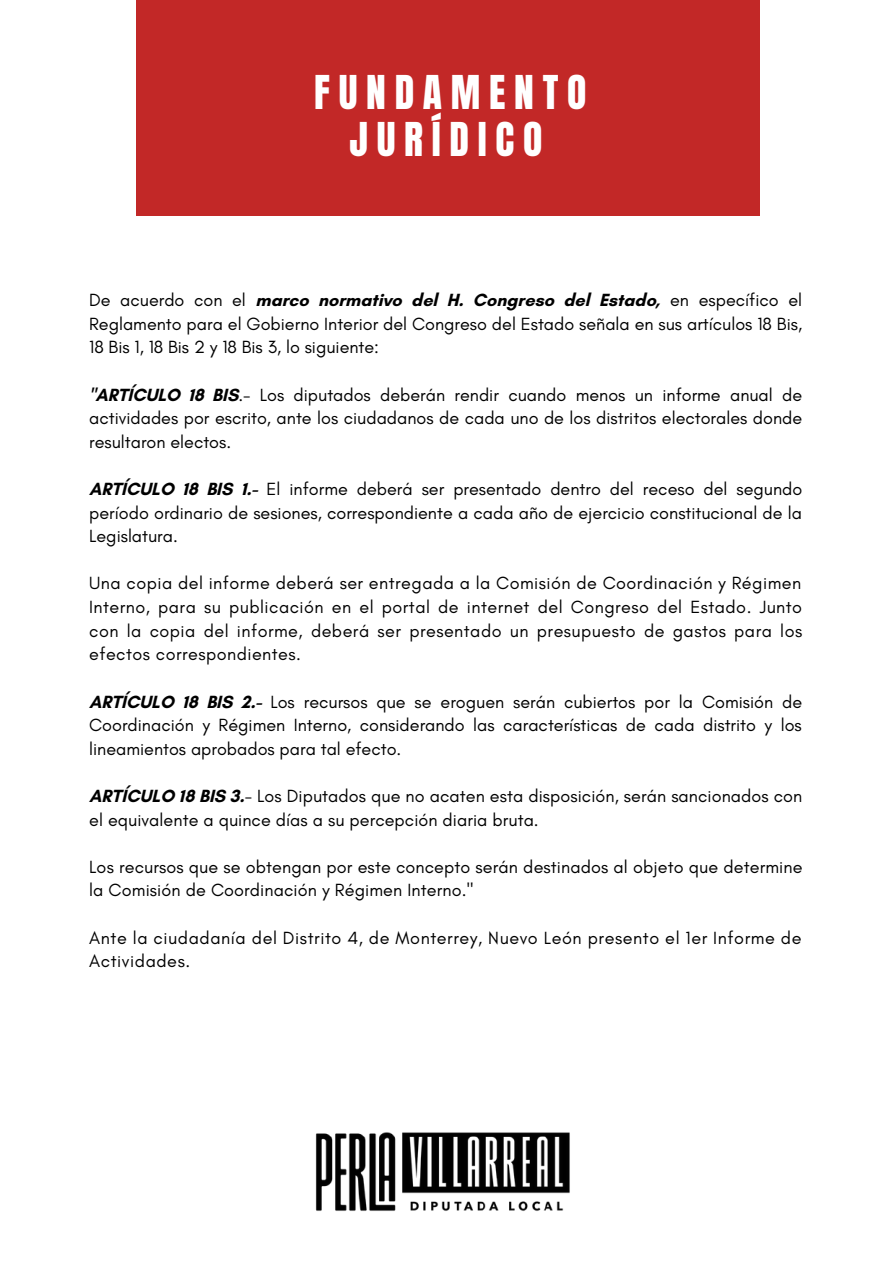
<style>
.page{position:relative;width:893px;height:1264px;background:#fff}
.page>*{position:absolute;margin:0;border:0;box-sizing:border-box;transform-origin:0 0}
.t1{font:39.6px/47.2px "Anton";letter-spacing:.22em;color:#fff;text-align:center}
.t2{font:18px/23.5px "Glacial Indifference";letter-spacing:.005em;color:#000;text-align:justify}
.t3{font:18px/23.5px "Glacial Indifference";letter-spacing:.03em;color:#000}
.s1{font-weight:700}
</style>
<div class="page">
<div style="left:136px;top:0;width:623px;height:223px;background:#c22827"></div>
<img style="left:315px;top:1132px;width:255px;height:79px">
<h1 class="t1" style="left:314px;top:69px;width:274px">FUNDAMENTO<br>JURÍDICO</h1>
<p class="t2" style="left:89px;top:288px;width:714px">De acuerdo con el <span class="s1">marco normativo del H. Congreso del Estado,</span> en específico el Reglamento para el Gobierno Interior del Congreso del Estado señala en sus artículos 18 Bis, 18 Bis 1, 18 Bis 2 y 18 Bis 3, lo siguiente:</p>
<p class="t2" style="left:89px;top:382px;width:714px"><span class="s1">"ARTÍCULO 18 BIS</span>.- Los diputados deberán rendir cuando menos un informe anual de actividades por escrito, ante los ciudadanos de cada uno de los distritos electorales donde resultaron electos.</p>
<p class="t2" style="left:89px;top:477px;width:714px"><span class="s1">ARTÍCULO 18 BIS 1.-</span> El informe deberá ser presentado dentro del receso del segundo período ordinario de sesiones, correspondiente a cada año de ejercicio constitucional de la Legislatura.</p>
<p class="t2" style="left:89px;top:571px;width:714px">Una copia del informe deberá ser entregada a la Comisión de Coordinación y Régimen Interno, para su publicación en el portal de internet del Congreso del Estado. Junto con la copia del informe, deberá ser presentado un presupuesto de gastos para los efectos correspondientes.</p>
<p class="t2" style="left:89px;top:689px;width:714px"><span class="s1">ARTÍCULO 18 BIS 2.-</span> Los recursos que se eroguen serán cubiertos por la Comisión de Coordinación y Régimen Interno, considerando las características de cada distrito y los lineamientos aprobados para tal efecto.</p>
<p class="t2" style="left:89px;top:784px;width:714px"><span class="s1">ARTÍCULO 18 BIS 3.</span>- Los Diputados que no acaten esta disposición, serán sancionados con el equivalente a quince días a su percepción diaria bruta.</p>
<p class="t2" style="left:89px;top:854px;width:714px">Los recursos que se obtengan por este concepto serán destinados al objeto que determine la Comisión de Coordinación y Régimen Interno."</p>
<p class="t3" style="left:89px;top:925px;width:713px">Ante la ciudadanía del Distrito 4, de Monterrey, Nuevo León presento el 1er Informe de<br>Actividades.</p>
</div>
